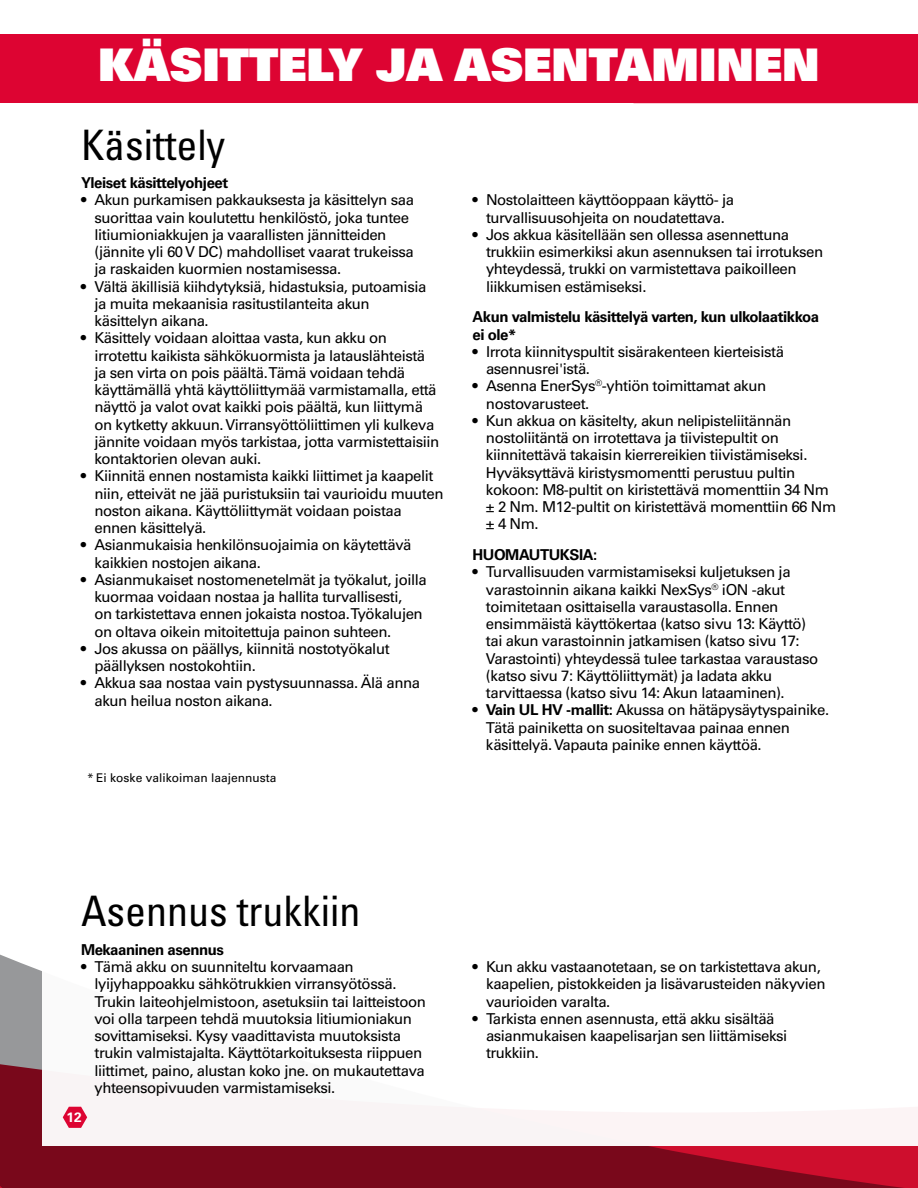
<style>
.page{position:relative;width:918px;height:1188px;background:#fff}
.page>*{position:absolute;margin:0;border:0;box-sizing:border-box;transform-origin:0 0}
.t1{font:45px "Univers LT Std X Black";color:#fff}
.t2{font:condensed 42px "Univers LT Std";color:#000}
.t3{font:15px/17.2px "Univers LT Std";letter-spacing:-.03em;color:#000}
.t4{font:700 15px/17.2px "Univers LT Std";letter-spacing:-.03em;color:#000}
.t5{font:700 13.5px "Univers LT Std";color:#fff}
.t6{font:12px "Univers LT Std";color:#000}
.s1{font-weight:700}
</style>
<div class="page">
<svg style="left:0;top:954px;width:918px;height:234px;background:#88182b"></svg>
<div style="left:42px;top:857px;width:876px;height:289px;background:#fff"></div>
<div style="left:0;top:35px;width:918px;height:68px;background:#dd0432"></div>
<svg style="left:63px;top:1107px;width:24px;height:21px"></svg>
<h1 class="t1" style="left:98px;top:35px;width:723px">KÄSITTELY JA ASENTAMINEN</h1>
<h2 class="t2" style="left:81px;top:118px;width:146px">Käsittely</h2>
<p class="t4" style="left:81px;top:174px;width:149px">Yleiset käsittelyohjeet</p>
<p class="t3" style="left:94px;top:192px;width:321px;text-indent:-13px">• Akun purkamisen pakkauksesta ja käsittelyn saa suorittaa vain koulutettu henkilöstö, joka tuntee litiumioniakkujen ja vaarallisten jännitteiden (jännite yli 60 V DC) mahdolliset vaarat trukeissa ja raskaiden kuormien nostamisessa.</p>
<p class="t3" style="left:94px;top:278px;width:333px;text-indent:-14px">• Vältä äkillisiä kiihdytyksiä, hidastuksia, putoamisia ja muita mekaanisia rasitustilanteita akun käsittelyn aikana.</p>
<p class="t3" style="left:94px;top:330px;width:346px;text-indent:-14px">• Käsittely voidaan aloittaa vasta, kun akku on irrotettu kaikista sähkökuormista ja latauslähteistä ja sen virta on pois päältä. Tämä voidaan tehdä käyttämällä yhtä käyttöliittymää varmistamalla, että näyttö ja valot ovat kaikki pois päältä, kun liittymä on kytketty akkuun. Virransyöttöliittimen yli kulkeva jännite voidaan myös tarkistaa, jotta varmistettaisiin kontaktorien olevan auki.</p>
<p class="t3" style="left:94px;top:468px;width:351px;text-indent:-14px">• Kiinnitä ennen nostamista kaikki liittimet ja kaapelit niin, etteivät ne jää puristuksiin tai vaurioidu muuten noston aikana. Käyttöliittymät voidaan poistaa ennen käsittelyä.</p>
<p class="t3" style="left:94px;top:537px;width:319px;text-indent:-14px">• Asianmukaisia henkilönsuojaimia on käytettävä kaikkien nostojen aikana.</p>
<p class="t3" style="left:94px;top:571px;width:334px;text-indent:-14px">• Asianmukaiset nostomenetelmät ja työkalut, joilla kuormaa voidaan nostaa ja hallita turvallisesti,<br>on tarkistettava ennen jokaista nostoa. Työkalujen on oltava oikein mitoitettuja painon suhteen.</p>
<p class="t3" style="left:94px;top:640px;width:297px;text-indent:-14px">• Jos akussa on päällys, kiinnitä nostotyökalut päällyksen nostokohtiin.</p>
<p class="t3" style="left:94px;top:675px;width:327px;text-indent:-14px">• Akkua saa nostaa vain pystysuunnassa. Älä anna akun heilua noston aikana.</p>
<p class="t6" style="left:87px;top:770px;width:191px">* Ei koske valikoiman laajennusta</p>
<p class="t3" style="left:472px;top:192px;width:263px;text-align:center">• Nostolaitteen käyttöoppaan käyttö- ja turvallisuusohjeita on noudatettava.</p>
<p class="t3" style="left:486px;top:226px;width:339px;text-indent:-14px">• Jos akkua käsitellään sen ollessa asennettuna trukkiin esimerkiksi akun asennuksen tai irrotuksen yhteydessä, trukki on varmistettava paikoilleen liikkumisen estämiseksi.</p>
<p class="t4" style="left:472px;top:309px;width:348px">Akun valmistelu käsittelyä varten, kun ulkolaatikkoa ei ole*</p>
<p class="t3" style="left:486px;top:343px;width:300px;text-indent:-14px">• Irrota kiinnityspultit sisärakenteen kierteisistä asennusrei'istä.</p>
<p class="t3" style="left:486px;top:378px;width:282px;text-indent:-13px">• Asenna EnerSys<sup>®</sup>-yhtiön toimittamat akun nostovarusteet.</p>
<p class="t3" style="left:486px;top:412px;width:352px;text-indent:-14px">• Kun akkua on käsitelty, akun nelipisteliitännän nostoliitäntä on irrotettava ja tiivistepultit on kiinnitettävä takaisin kierrereikien tiivistämiseksi.<br>Hyväksyttävä kiristysmomentti perustuu pultin kokoon: M8-pultit on kiristettävä momenttiin 34 Nm ± 2 Nm. M12-pultit on kiristettävä momenttiin 66 Nm ± 4 Nm.</p>
<p class="t4" style="left:472px;top:546px;width:126px">HUOMAUTUKSIA:</p>
<p class="t3" style="left:486px;top:564px;width:334px;text-indent:-13px">• Turvallisuuden varmistamiseksi kuljetuksen ja varastoinnin aikana kaikki NexSys<sup>®</sup> iON -akut toimitetaan osittaisella varaustasolla. Ennen ensimmäistä käyttökertaa (katso sivu 13: Käyttö) tai akun varastoinnin jatkamisen (katso sivu 17:<br>Varastointi) yhteydessä tulee tarkastaa varaustaso (katso sivu 7: Käyttöliittymät) ja ladata akku tarvittaessa (katso sivu 14: Akun lataaminen).</p>
<p class="t3" style="left:486px;top:702px;width:345px;text-indent:-14px"><span class="s1">• Vain UL HV -mallit:</span> Akussa on hätäpysäytyspainike.<br>Tätä painiketta on suositeltavaa painaa ennen käsittelyä. Vapauta painike ennen käyttöä.</p>
<h2 class="t2" style="left:81px;top:884px;width:281px">Asennus trukkiin</h2>
<p class="t4" style="left:81px;top:941px;width:144px">Mekaaninen asennus</p>
<p class="t3" style="left:94px;top:958px;width:333px;text-indent:-14px">• Tämä akku on suunniteltu korvaamaan lyijyhappoakku sähkötrukkien virransyötössä.<br>Trukin laiteohjelmistoon, asetuksiin tai laitteistoon voi olla tarpeen tehdä muutoksia litiumioniakun sovittamiseksi. Kysy vaadittavista muutoksista trukin valmistajalta. Käyttötarkoituksesta riippuen liittimet, paino, alustan koko jne. on mukautettava yhteensopivuuden varmistamiseksi.</p>
<p class="t3" style="left:486px;top:958px;width:341px;text-indent:-14px">• Kun akku vastaanotetaan, se on tarkistettava akun, kaapelien, pistokkeiden ja lisävarusteiden näkyvien vaurioiden varalta.</p>
<p class="t3" style="left:486px;top:1010px;width:303px;text-indent:-14px">• Tarkista ennen asennusta, että akku sisältää asianmukaisen kaapelisarjan sen liittämiseksi trukkiin.</p>
<p class="t5" style="left:66px;top:1110px;width:17px">12</p>
</div>
